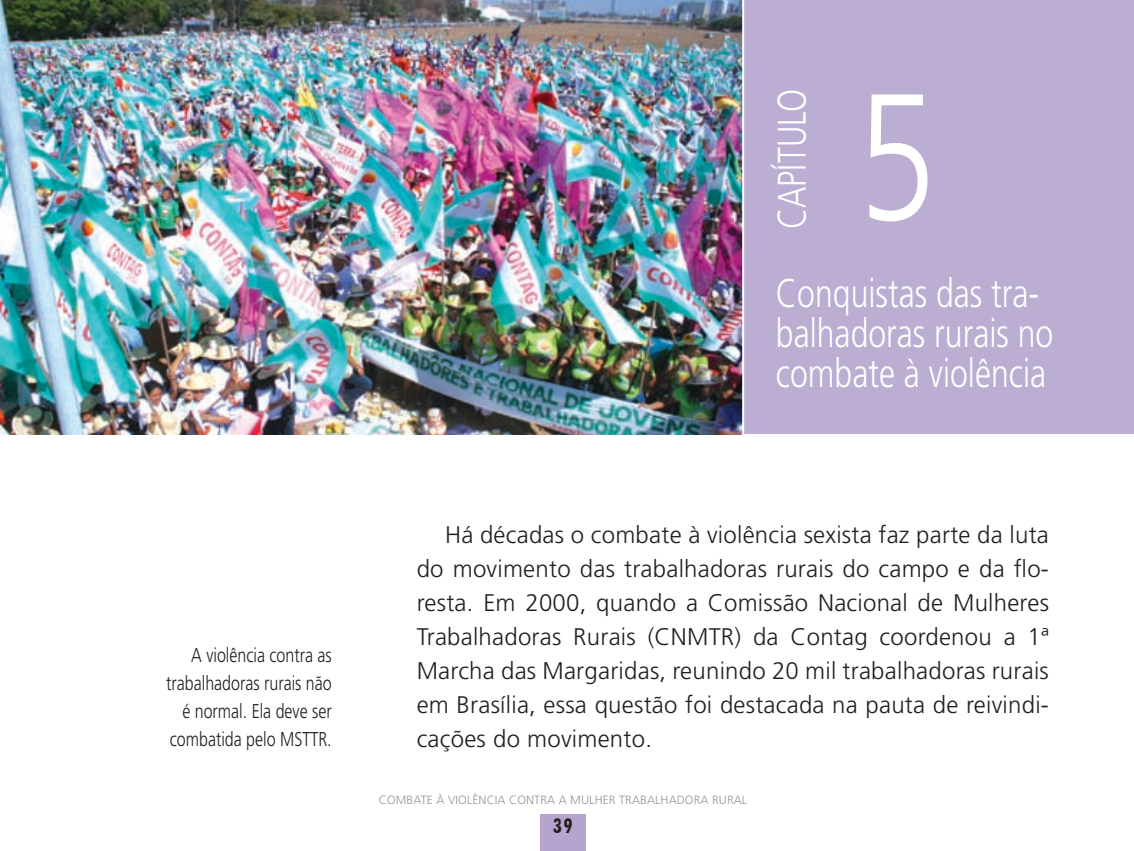
<style>
.page{position:relative;width:1134px;height:851px;background:#fff}
.page>*{position:absolute;margin:0;border:0;box-sizing:border-box;transform-origin:0 0}
.t1{font:300 180px "Frutiger";color:#fff;scale:.8 1}
.t2{font:300 40px/40px "Frutiger";color:#fff;scale:.8 1}
.t3{font:300 24px/34px "Frutiger";letter-spacing:.01em;color:#231f20;text-align:justify}
.t4{font:300 20px/28px "Frutiger";color:#231f20;text-align:right;scale:.8 1}
.t5{font:700 condensed 20px "Futura BT";color:#231f20}
.t6{font:300 12px "Frutiger";color:#939598}
</style>
<div class="page">
<div style="left:0;top:0;width:1134px;height:434px;background:#bcadd2"></div>
<img style="left:0;top:0;width:742px;height:434px">
<hr style="left:742px;top:0;width:2px;height:457px;background:#fff">
<div style="left:540px;top:813px;width:45px;height:37px;background:#b5a4ce"></div>
<h2 class="t2" style="left:773px;top:229px;width:177px;rotate:-90deg">CAPÍTULO</h2>
<h1 class="t1" style="left:857px;top:56px;width:102px">5</h1>
<h2 class="t2" style="left:776px;top:273px;width:348px">Conquistas das tra&shy;balhadoras rurais no combate à violência</h2>
<p class="t4" style="left:166px;top:641px;width:208px">A violência contra as trabalhadoras rurais não é normal. Ela deve ser combatida pelo MSTTR.</p>
<p class="t3" style="left:417px;top:518px;width:634px;text-indent:28px">Há décadas o combate à violência sexista faz parte da luta do movimento das trabalhadoras rurais do campo e da flo&shy;resta. Em 2000, quando a Comissão Nacional de Mulheres Trabalhadoras Rurais (CNMTR) da Contag coordenou a 1ª Marcha das Margaridas, reunindo 20 mil trabalhadoras rurais em Brasília, essa questão foi destacada na pauta de reivindi&shy;cações do movimento.</p>
<p class="t6" style="left:379px;top:793px;width:17px">Combate</p>
<p class="t6" style="left:436px;top:793px;width:50px">à violência</p>
<p class="t6" style="left:509px;top:793px;width:9px">contra</p>
<p class="t6" style="left:559px;top:793px;width:20px">a mulher</p>
<p class="t6" style="left:619px;top:793px;width:9px">trabalhadora</p>
<p class="t6" style="left:712px;top:793px;width:8px">rural</p>
<p class="t5" style="left:553px;top:813px;width:21px">39</p>
</div>
